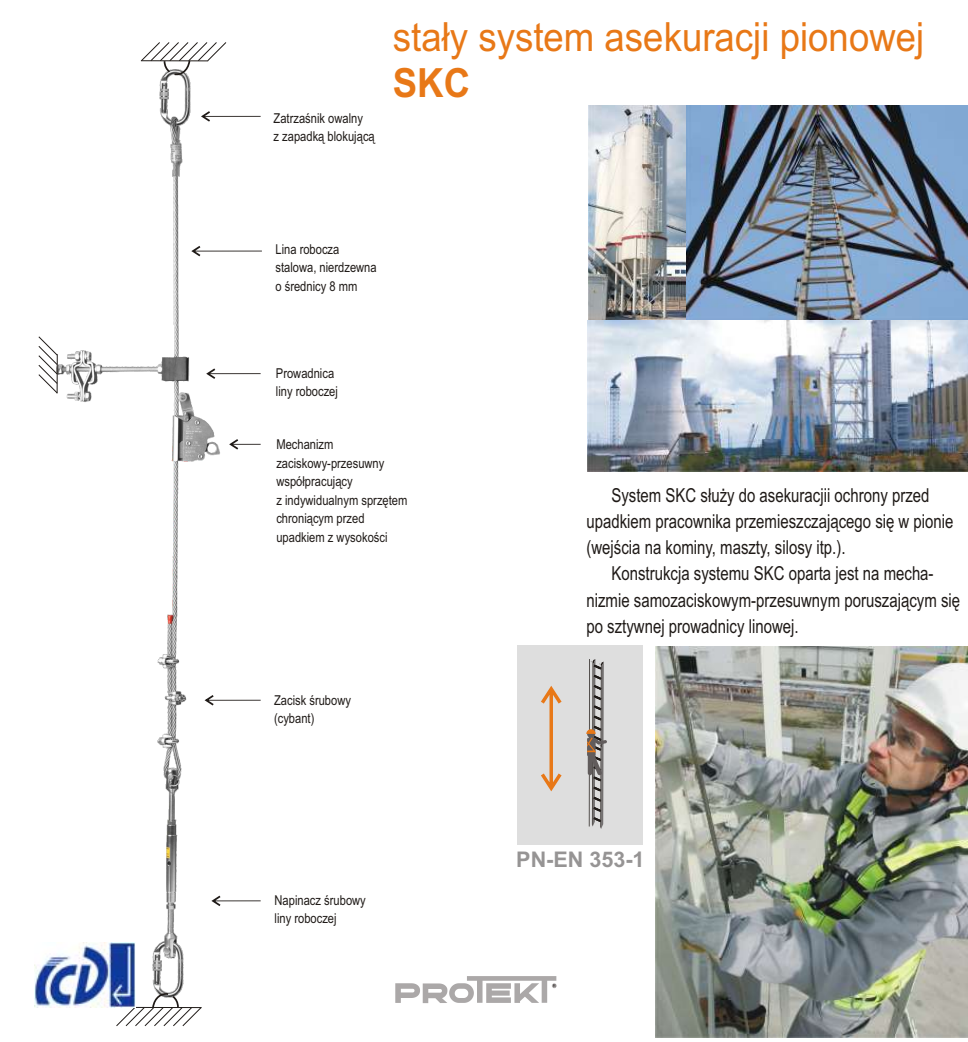
<style>
.page{position:relative;width:968px;height:1042px;background:#fff}
.page>*{position:absolute;margin:0;border:0;box-sizing:border-box;transform-origin:0 0}
.t1{font:40.25px "Arial Narrow";color:#e87817;scale:1.11 1}
.t2{font:700 40.25px "Arial Narrow";color:#e87817;scale:1.11 1}
.t3{font:700 21.53px "Arial";color:#969494}
.t4{font:19.25px/26.1px "Arial Narrow";color:#1f1a17;scale:.95 1}
.t5{font:13.65px/18.6px "Arial Narrow";color:#1f1a17}
</style>
<div class="page">
<img style="left:34px;top:75px;width:227px;height:933px">
<svg style="left:116px;top:993px;width:86px;height:34px"></svg>
<svg style="left:140px;top:42px;width:87px;height:33px"></svg>
<svg style="left:38px;top:336px;width:20px;height:58px"></svg>
<img style="left:587px;top:105px;width:380px;height:366px">
<div style="left:517px;top:646px;width:125px;height:199px;background:#dedede"></div>
<img style="left:655px;top:646px;width:312px;height:391px">
<svg style="left:586px;top:659px;width:21px;height:170px"></svg>
<svg style="left:541px;top:686px;width:20px;height:105px"></svg>
<svg style="left:211px;top:895px;width:49px;height:11px"></svg>
<svg style="left:204px;top:695px;width:56px;height:10px"></svg>
<svg style="left:229px;top:439px;width:31px;height:10px"></svg>
<svg style="left:206px;top:368px;width:54px;height:11px"></svg>
<svg style="left:191px;top:246px;width:71px;height:10px"></svg>
<svg style="left:201px;top:111px;width:59px;height:11px"></svg>
<svg style="left:395px;top:976px;width:161px;height:27px"></svg>
<img style="left:34px;top:943px;width:101px;height:64px">
<h1 class="t1" style="left:393px;top:21px;width:480px">sta³y system asekuracji pionowej</h1>
<p class="t5" style="left:273px;top:110px;width:103px">Zatrzaœnik owalny<br>z zapadk¹ blokuj¹c¹</p>
<h1 class="t2" style="left:393px;top:68px;width:71px">SKC</h1>
<p class="t5" style="left:275px;top:241px;width:103px">Lina robocza stalowa, nierdzewna o œrednicy 8 mm</p>
<p class="t5" style="left:276px;top:365px;width:64px">Prowadnica liny roboczej</p>
<p class="t5" style="left:276px;top:436px;width:132px">Mechanizm zaciskowy-przesuwny wspó³pracuj¹cy<br>z indywidualnym sprzêtem chroni¹cym przed upadkiem z wysokoœci</p>
<p class="t5" style="left:274px;top:692px;width:78px">Zacisk œrubowy (cybant)</p>
<h3 class="t4" style="left:586px;top:484px;width:388px;text-indent:25px">System SKC s³u¿y do asekuracjii ochrony przed upadkiem pracownika przemieszczaj¹cego siê w pionie (wejœcia na kominy, maszty, silosy itp.).</h3>
<h3 class="t4" style="left:586px;top:562px;width:395px;text-indent:25px">Konstrukcja systemu SKC oparta jest na mecha&shy;nizmie samozaciskowym-przesuwnym poruszaj¹cym siê po sztywnej prowadnicy linowej.</h3>
<p class="t5" style="left:274px;top:892px;width:93px">Napinacz œrubowy liny roboczej</p>
<h2 class="t3" style="left:516px;top:851px;width:130px">PN-EN 353-1</h2>
</div>
